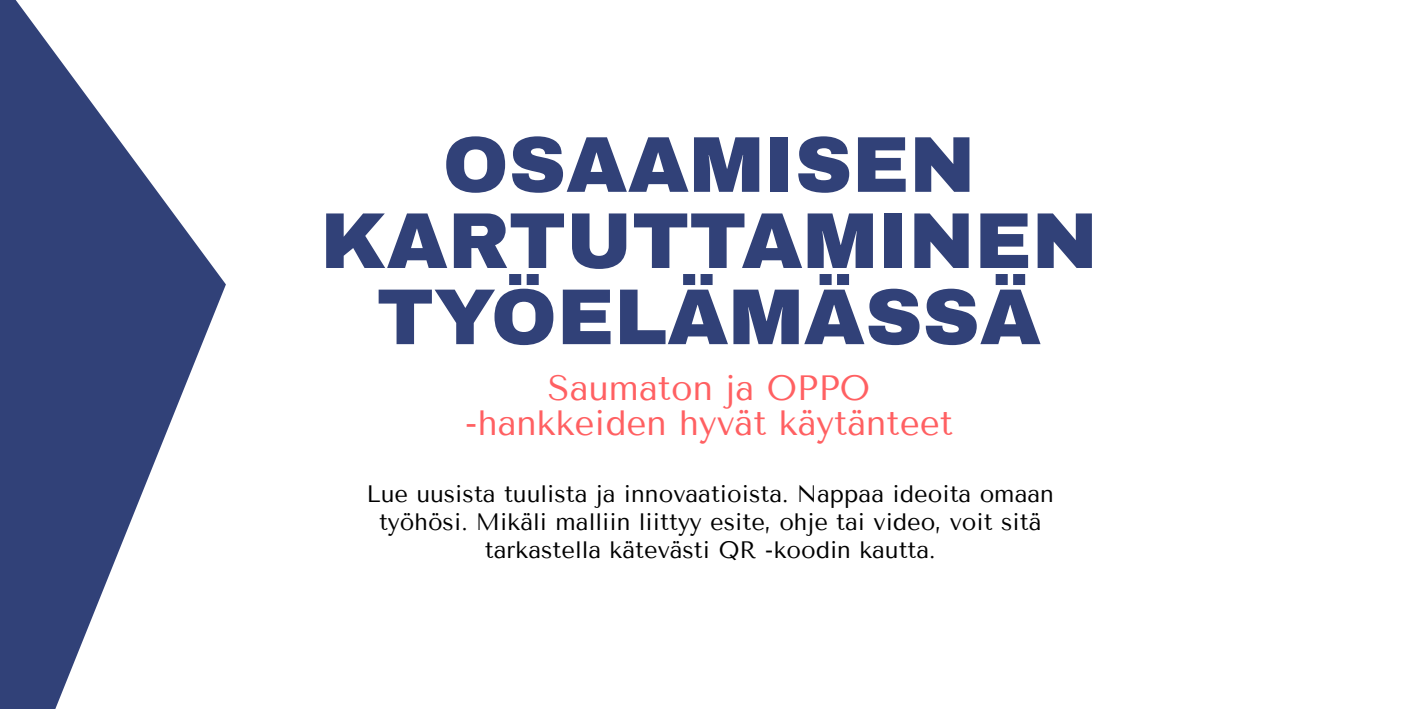
<style>
.page{position:relative;width:1418px;height:709px;background:#fff}
.page>*{position:absolute;margin:0;border:0;box-sizing:border-box;transform-origin:0 0}
.t1{font:900 79.25px/76px "Archivo";color:#314178;text-align:center}
.t2{font:35px/35px "Tenor Sans";color:#ff6062;text-align:center}
.t3{font:23.75px/28.5px "Tenor Sans";color:#000;text-align:center}
</style>
<div class="page">
<svg style="left:0;top:0;width:226px;height:709px;fill:#314178"></svg>
<h1 class="t1" style="left:320px;top:126px;width:779px">OSAAMISEN<br>KARTUTTAMINEN<br>TYÖELÄMÄSSÄ</h1>
<h2 class="t2" style="left:465px;top:371px;width:489px">Saumaton ja OPPO -hankkeiden hyvät käytänteet</h2>
<p class="t3" style="left:366px;top:479px;width:689px">Lue uusista tuulista ja innovaatioista. Nappaa ideoita omaan työhösi. Mikäli malliin liittyy esite, ohje tai video, voit sitä tarkastella kätevästi QR -koodin kautta.</p>
</div>
